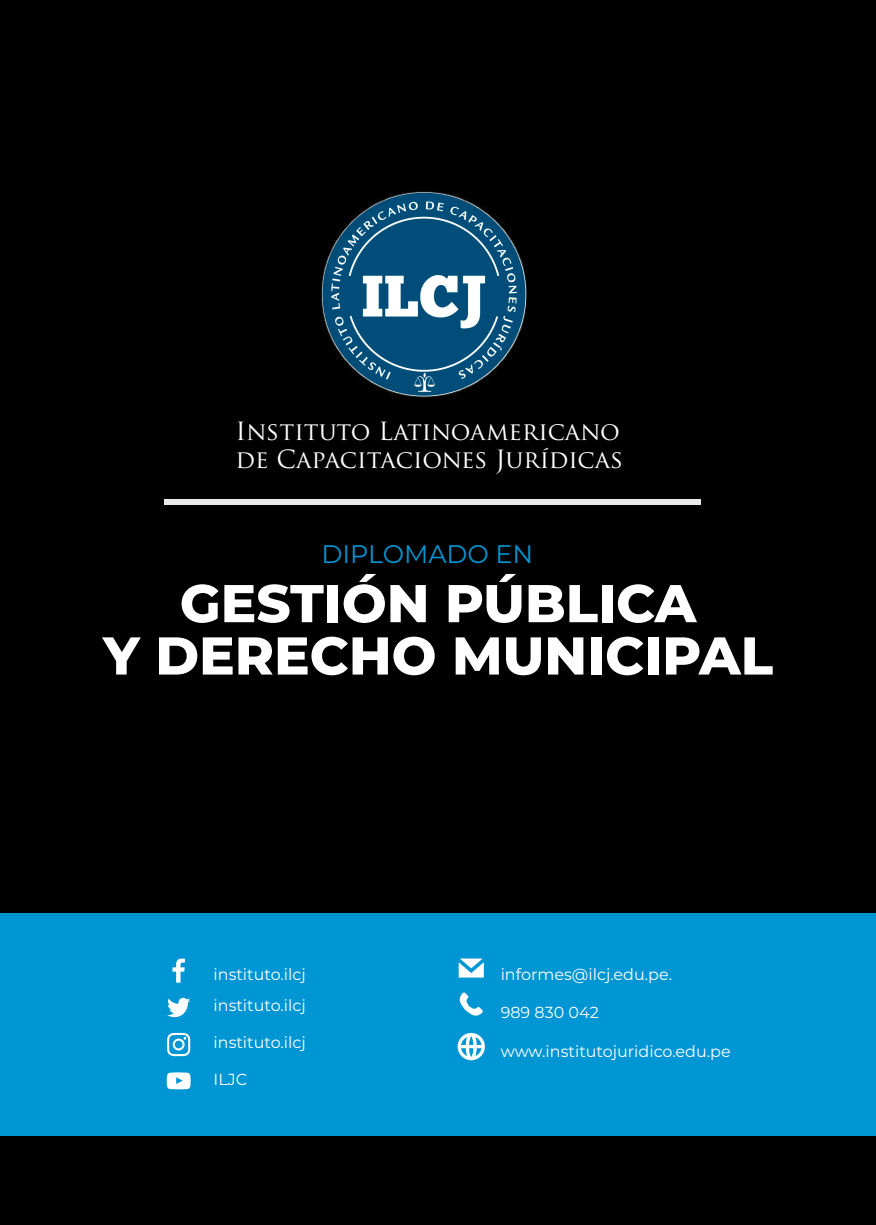
<style>
.page{position:relative;width:876px;height:1225px;background:#fff}
.page>*{position:absolute;margin:0;border:0;box-sizing:border-box;transform-origin:0 0}
.t1{font:800 53px/52.4px "Montserrat";color:#fff;text-align:center}
.t2{font:25.4px "Montserrat";color:#0096d4}
.t3{font:24.4px/27.4px "Trajan Pro";color:#fff}
.t4{font:16px/31.4px "Montserrat";color:#fff}
</style>
<div class="page">
<div style="left:0;top:0;width:876px;height:1224px;background:#000"></div>
<div style="left:164px;top:499px;width:536px;height:6px;background:#eaeaea"></div>
<img style="left:321px;top:191px;width:206px;height:207px">
<div style="left:0;top:913px;width:876px;height:223px;background:#0096d4"></div>
<svg style="left:172px;top:958px;width:13px;height:24px"></svg>
<svg style="left:167px;top:997px;width:23px;height:20px"></svg>
<svg style="left:167px;top:1072px;width:24px;height:17px"></svg>
<svg style="left:167px;top:1033px;width:23px;height:23px"></svg>
<svg style="left:459px;top:958px;width:25px;height:19px"></svg>
<svg style="left:458px;top:1033px;width:27px;height:27px"></svg>
<svg style="left:459px;top:992px;width:24px;height:24px"></svg>
<h3 class="t3" style="left:236px;top:417px;width:389px">Instituto Latinoamericano de Capacitaciones Jurídicas</h3>
<h2 class="t2" style="left:322px;top:536px;width:213px">DIPLOMADO EN</h2>
<h1 class="t1" style="left:103px;top:574px;width:671px">GESTIÓN PÚBLICA<br>Y DERECHO MUNICIPAL</h1>
<p class="t4" style="left:214px;top:958px;width:94px">instituto.ilcj instituto.ilcj</p>
<p class="t4" style="left:214px;top:1026px;width:94px">instituto.ilcj</p>
<p class="t4" style="left:214px;top:1063px;width:35px">ILJC</p>
<p class="t4" style="left:501px;top:958px;width:173px">informes@ilcj.edu.pe.</p>
<p class="t4" style="left:501px;top:996px;width:100px">989 830 042</p>
<p class="t4" style="left:501px;top:1034px;width:232px">www.institutojuridico.edu.pe</p>
</div>
